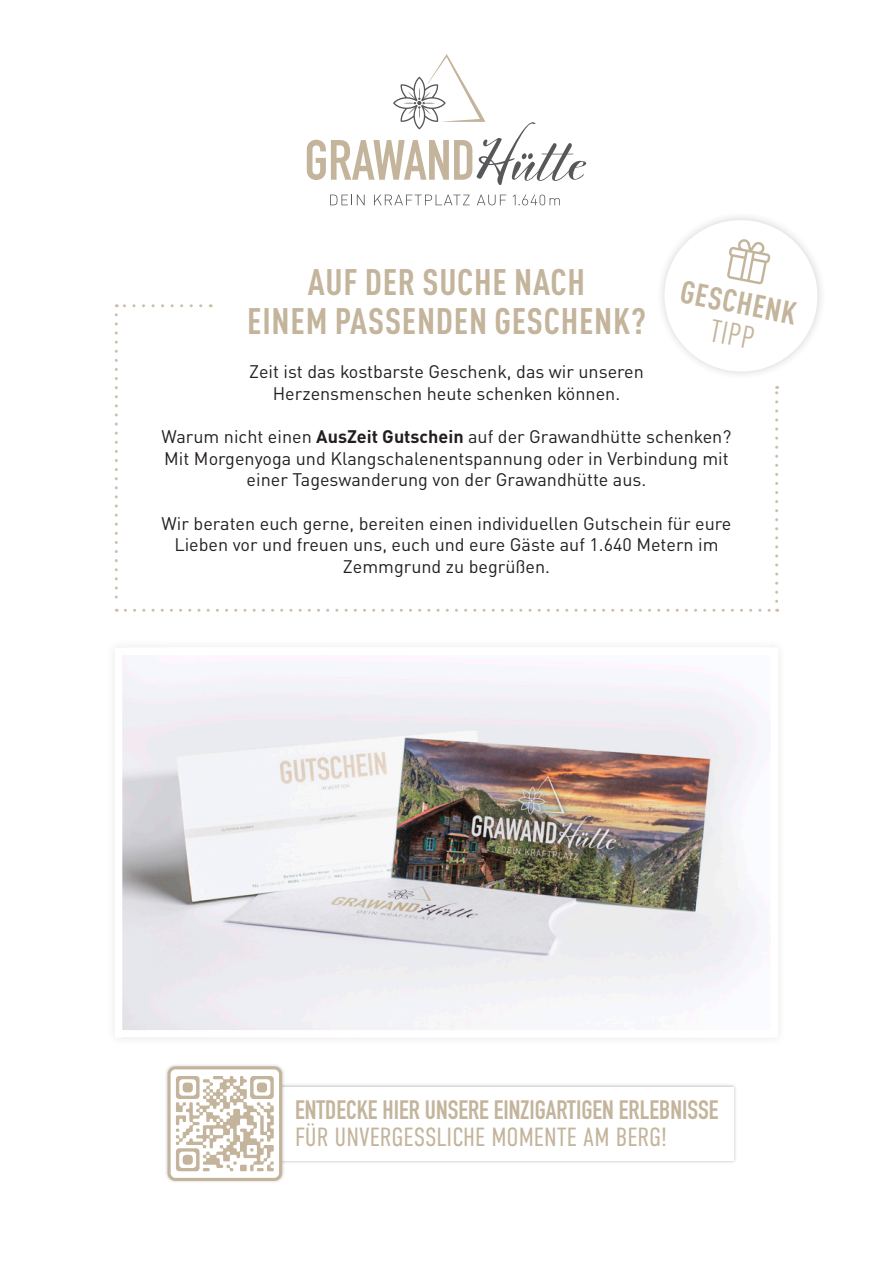
<style>
.page{position:relative;width:893px;height:1263px;background:#fff}
.page>*{position:absolute;margin:0;border:0;box-sizing:border-box;transform-origin:0 0}
.t1{font:700 condensed 36.45px "DIN Pro";letter-spacing:.02em;color:#c3b49b}
.t2{font:700 condensed 31.5px "DIN Pro";color:#c3b49b}
.t3{font:condensed 31.5px "DIN Pro";color:#c3b49b}
.t4{font:700 26.25px "DIN Condensed";color:#c3b49b}
.t5{font:300 26.25px "DIN Condensed";color:#c3b49b}
.t6{font:18px/21.6px "DIN Pro";color:#231f20;text-align:center}
.s1{font-weight:700}
</style>
<div class="page">
<svg style="left:307px;top:54px;width:279px;height:131px"></svg>
<svg style="left:330px;top:195px;width:35px;height:10px"></svg>
<svg style="left:374px;top:195px;width:96px;height:10px"></svg>
<svg style="left:477px;top:195px;width:29px;height:10px"></svg>
<svg style="left:513px;top:195px;width:47px;height:10px"></svg>
<svg style="left:116px;top:304px;width:85px;height:3px"></svg>
<svg style="left:115px;top:315px;width:3px;height:297px"></svg>
<svg style="left:125px;top:609px;width:653px;height:3px"></svg>
<svg style="left:775px;top:386px;width:3px;height:215px"></svg>
<svg style="left:661px;top:217px;width:160px;height:158px"></svg>
<div style="left:106px;top:638px;width:681px;height:409px;background:#faf9fc"></div>
<img style="left:124px;top:691px;width:619px;height:337px">
<div style="left:212px;top:1083px;width:526px;height:81px;background:#231f20;opacity:.3"></div>
<div style="left:216px;top:1087px;width:518px;height:73px;background:#fff"></div>
<div style="left:164px;top:1063px;width:121px;height:121px;background:#231f20;opacity:.2"></div>
<div style="left:169px;top:1068px;width:112px;height:111px;background:#fff;border-radius:6px"></div>
<div style="left:168px;top:1066px;width:114px;height:115px;border:3px solid #c3b49b;border-radius:6px"></div>
<svg style="left:176px;top:1076px;width:98px;height:95px"></svg>
<p class="t1" style="left:308px;top:255px;width:279px">AUF DER SUCHE NACH</p>
<p class="t1" style="left:247px;top:294px;width:400px">EINEM PASSENDEN GESCHENK?</p>
<p class="t2" style="left:685px;top:268px;width:119px;rotate:11deg">GESCHENK</p>
<p class="t3" style="left:715px;top:308px;width:46px;rotate:11deg">TIPP</p>
<p class="t6" style="left:249px;top:359px;width:396px">Zeit ist das kostbarste Geschenk, das wir unseren</p>
<p class="t6" style="left:273px;top:381px;width:349px">Herzensmenschen heute schenken können.</p>
<p class="t6" style="left:162px;top:424px;width:571px">Warum nicht einen <span class="s1">AusZeit Gutschein</span> auf der Grawandhütte schenken?</p>
<p class="t6" style="left:164px;top:446px;width:566px">Mit Morgenyoga und Klangschalenentspannung oder in Verbindung mit einer Tageswanderung von der Grawandhütte aus.</p>
<p class="t6" style="left:162px;top:510px;width:571px">Wir beraten euch gerne, bereiten einen individuellen Gutschein für eure<br>Lieben vor und freuen uns, euch und eure Gäste auf 1.640 Metern im<br>Zemmgrund zu begrüßen.</p>
<p class="t4" style="left:295px;top:1092px;width:425px">ENTDECKE HIER UNSERE EINZIGARTIGEN ERLEBNISSE</p>
<p class="t5" style="left:295px;top:1123px;width:373px">FÜR UNVERGESSLICHE MOMENTE AM BERG!</p>
</div>
